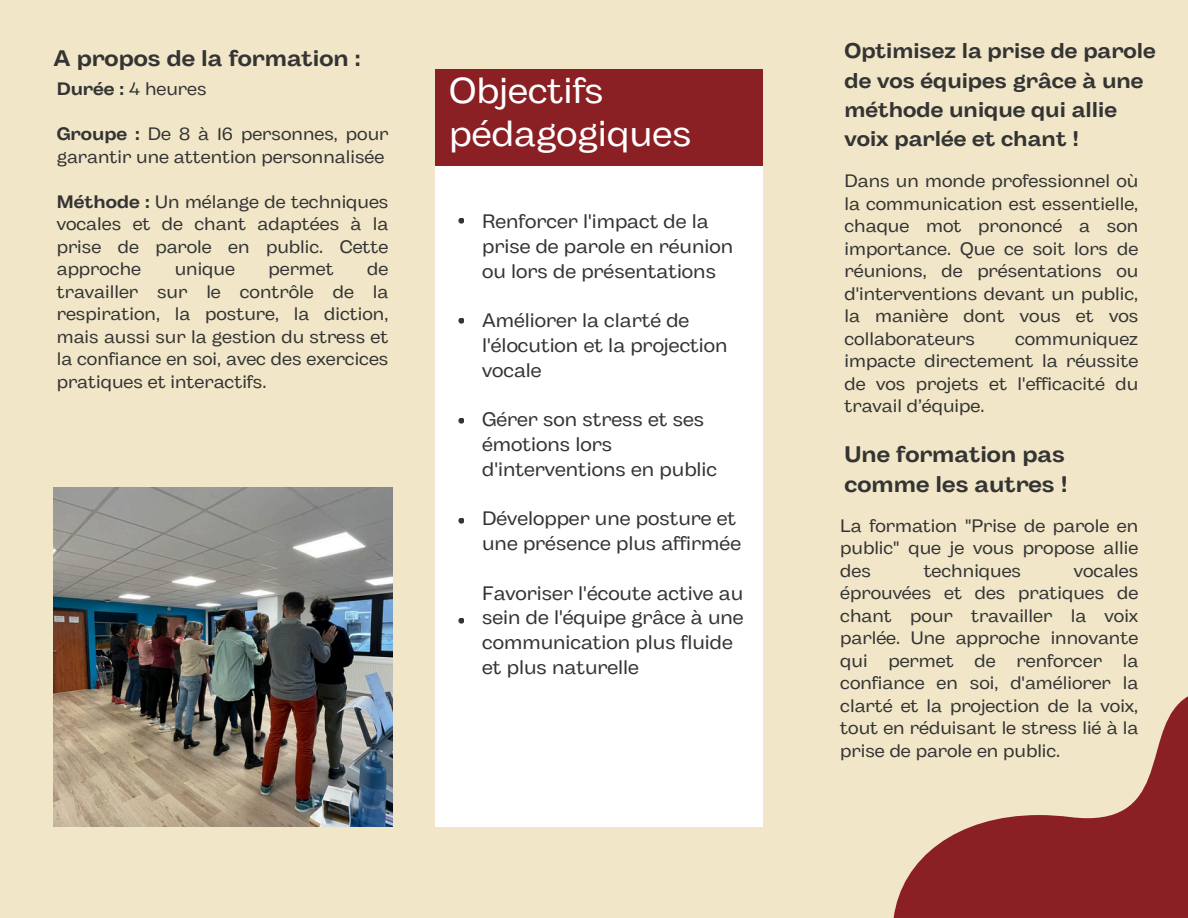
<style>
.page{position:relative;width:1188px;height:918px;background:#f1e7c8}
.page>*{position:absolute;margin:0;border:0;box-sizing:border-box;transform-origin:0 0}
.t1{font:36px/42.8px "Body Grotesque Fit";color:#fff}
.t2{font:700 22.5px/30.3px "Body Grotesque Fit";color:#343434}
.t3{font:700 21.3px/29.2px "Body Grotesque Fit";color:#343434}
.t4{font:19.5px/24.8px "Body Grotesque Fit";color:#343434}
.t5{font:18px/22.5px "Body Grotesque Fit";color:#343434;text-align:justify}
.s1{font-weight:700}
</style>
<div class="page">
<div style="left:436px;top:69px;width:326px;height:98px;background:#8a1f24"></div>
<div style="left:436px;top:167px;width:326px;height:659px;background:#fff"></div>
<svg style="left:894px;top:696px;width:294px;height:222px"></svg>
<img style="left:53px;top:488px;width:339px;height:338px">
<svg style="left:458px;top:218px;width:6px;height:6px"></svg>
<svg style="left:458px;top:318px;width:6px;height:6px"></svg>
<svg style="left:458px;top:418px;width:6px;height:6px"></svg>
<svg style="left:458px;top:518px;width:6px;height:6px"></svg>
<svg style="left:458px;top:618px;width:6px;height:6px"></svg>
<p class="t2" style="left:53px;top:45px;width:309px">A propos de la formation :</p>
<p class="t5" style="left:57px;top:79px;width:151px"><span class="s1">Durée :</span> 4 heures</p>
<h2 class="t5" style="left:57px;top:124px;width:333px"><span class="s1">Groupe :</span> De 8 à 16 personnes, pour garantir une attention personnalisée</h2>
<p class="t5" style="left:57px;top:192px;width:333px"><span class="s1">Méthode :</span> Un mélange de techniques vocales et de chant adaptées à la prise de parole en public. Cette approche</p>
<p class="t5" style="left:57px;top:259px;width:333px;text-indent:310px">de travailler sur le contrôle de la respiration, la posture, la diction, mais aussi sur la gestion du stress et la confiance en soi, avec des exercices pratiques et interactifs.</p>
<p class="t5" style="left:175px;top:259px;width:62px">unique</p>
<p class="t5" style="left:268px;top:259px;width:67px">permet</p>
<p class="t1" style="left:449px;top:72px;width:244px">Objectifs pédagogiques</p>
<p class="t4" style="left:482px;top:211px;width:253px">Renforcer l'impact de la prise de parole en réunion ou lors de présentations</p>
<p class="t4" style="left:482px;top:310px;width:247px">Améliorer la clarté de l'élocution et la projection vocale</p>
<p class="t4" style="left:482px;top:409px;width:237px">Gérer son stress et ses émotions lors d'interventions en public</p>
<h2 class="t4" style="left:482px;top:508px;width:260px">Développer une posture et une présence plus affirmée</h2>
<p class="t4" style="left:482px;top:582px;width:263px">Favoriser l'écoute active au sein de l'équipe grâce à une communication plus fluide et plus naturelle</p>
<p class="t3" style="left:845px;top:38px;width:313px">Optimisez la prise de parole de vos équipes grâce à une méthode unique qui allie voix parlée et chant !</p>
<h2 class="t5" style="left:845px;top:171px;width:295px">Dans un monde professionnel où la communication est essentielle, chaque mot prononcé a son importance. Que ce soit lors de réunions, de présentations ou d'interventions devant un public, la manière dont vous et vos collaborateurs</h2>
<h2 class="t5" style="left:845px;top:329px;width:295px;text-indent:170px">communiquez impacte directement la réussite de vos projets et l'efficacité du travail d’équipe.</h2>
<p class="t2" style="left:845px;top:441px;width:225px">Une formation pas comme les autres !</p>
<p class="t5" style="left:840px;top:516px;width:300px">La formation "Prise de parole en public" que je vous propose allie des</p>
<p class="t5" style="left:840px;top:561px;width:300px;text-indent:234px">vocales éprouvées et des pratiques de chant pour travailler la voix parlée. Une approche innovante qui permet de renforcer la confiance en soi, d'améliorer la clarté et la projection de la voix, tout en réduisant le stress lié à la prise de parole en public.</p>
<p class="t5" style="left:924px;top:561px;width:99px">techniques</p>
</div>
